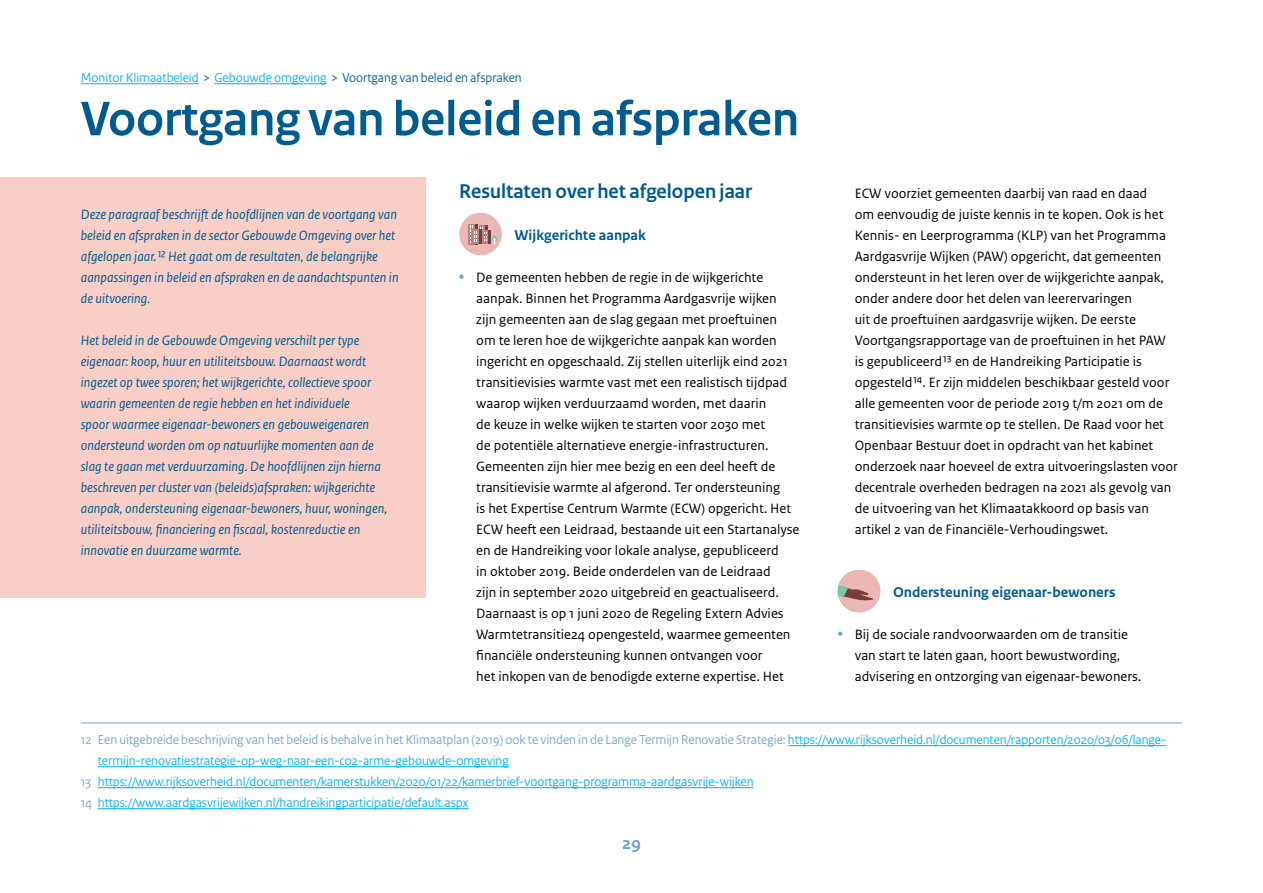
<style>
.page{position:relative;width:1263px;height:893px;background:#fff}
.page>*{position:absolute;margin:0;border:0;box-sizing:border-box;transform-origin:0 0}
.t1{font:700 51px "Rijksoverheid Sans Heading";color:#005b8e}
.t2{font:700 21px "Rijksoverheid Sans Heading";color:#005b8e}
.t3{font:700 18px "Rijksoverheid Sans Text";color:#70a3ce}
.t4{font:700 15px "Rijksoverheid Sans Text";color:#005b8e}
.t5{font:14.25px/21px "Rijksoverheid Sans Text";color:#000}
.t6{font:italic 14.25px/21px "Rijksoverheid Sans Text";color:#005b8e}
.t7{font:13.5px "Rijksoverheid Sans Heading";color:#00aeef}
.t8{font:13.5px "Rijksoverheid Sans Heading";color:#70a3ce}
.s1{color:#005b8e}
.s2{font-weight:700;font-size:18px;color:#70a3ce}
.s3{color:#00aeef}
.s4{color:#70a3ce}
</style>
<div class="page">
<div style="left:0;top:177px;width:425px;height:420px;background:#f8cec7"></div>
<hr style="left:81px;top:83px;width:118px;height:1px;background:#00aeef">
<hr style="left:214px;top:83px;width:113px;height:1px;background:#00aeef">
<div style="left:459px;top:213px;width:43px;height:42px;background:#ebb7b4;border-radius:21px"></div>
<hr style="left:484px;top:225px;width:3px;height:19px;background:#783f3b">
<div style="left:479px;top:225px;width:5px;height:19px;background:#c1817e"></div>
<hr style="left:475px;top:224px;width:3px;height:20px;background:#783f3b">
<div style="left:468px;top:224px;width:7px;height:20px;background:#c1817e"></div>
<svg style="left:470px;top:226px;width:27px;height:18px"></svg>
<div style="left:838px;top:570px;width:42px;height:42px;background:#ebb7b4;border-radius:21px"></div>
<svg style="left:838px;top:584px;width:35px;height:17px"></svg>
<hr style="left:788px;top:745px;width:378px;height:1px;background:#00aeef">
<hr style="left:98px;top:766px;width:411px;height:1px;background:#00aeef">
<hr style="left:98px;top:787px;width:656px;height:1px;background:#00aeef">
<hr style="left:98px;top:808px;width:371px;height:1px;background:#00aeef">
<hr style="left:81px;top:723px;width:1101px;height:1px;background:#70a3ce">
<p class="t7" style="left:81px;top:70px;width:442px">Monitor Klimaatbeleid <span class="s1">&gt;</span> Gebouwde omgeving <span class="s1">&gt; Voortgang van beleid en afspraken</span></p>
<h1 class="t1" style="left:81px;top:90px;width:720px">Voortgang van beleid en afspraken</h1>
<p class="t6" style="left:81px;top:204px;width:319px">Deze paragraaf beschrijft de hoofdlijnen van de voortgang van beleid en afspraken in de sector Gebouwde Omgeving over het afgelopen jaar.¹² Het gaat om de resultaten, de belangrijke aanpassingen in beleid en afspraken en de aandachtspunten in de uitvoering.</p>
<p class="t6" style="left:81px;top:330px;width:308px">Het beleid in de Gebouwde Omgeving verschilt per type eigenaar: koop, huur en utiliteitsbouw. Daarnaast wordt ingezet op twee sporen; het wijkgerichte, collectieve spoor waarin gemeenten de regie hebben en het individuele<br>spoor waarmee eigenaar-bewoners en gebouweigenaren ondersteund worden om op natuurlijke momenten aan de slag te gaan met verduurzaming. De hoofdlijnen zijn hierna beschreven per cluster van (beleids)afspraken: wijkgerichte aanpak, ondersteuning eigenaar-bewoners, huur, woningen, utiliteitsbouw, financiering en fiscaal, kostenreductie en innovatie en duurzame warmte.</p>
<h2 class="t2" style="left:459px;top:180px;width:294px">Resultaten over het afgelopen jaar</h2>
<p class="t4" style="left:514px;top:227px;width:133px">Wijkgerichte aanpak</p>
<p class="t5" style="left:476px;top:267px;width:325px;text-indent:-17px"><span class="s2">•</span> De gemeenten hebben de regie in de wijkgerichte aanpak. Binnen het Programma Aardgasvrije wijken zijn gemeenten aan de slag gegaan met proeftuinen om te leren hoe de wijkgerichte aanpak kan worden ingericht en opgeschaald. Zij stellen uiterlijk eind 2021 transitievisies warmte vast met een realistisch tijdpad waarop wijken verduurzaamd worden, met daarin<br>de keuze in welke wijken te starten voor 2030 met<br>de potentiële alternatieve energie-infrastructuren.<br>Gemeenten zijn hier mee bezig en een deel heeft de transitievisie warmte al afgerond. Ter ondersteuning<br>is het Expertise Centrum Warmte (ECW) opgericht. Het ECW heeft een Leidraad, bestaande uit een Startanalyse en de Handreiking voor lokale analyse, gepubliceerd<br>in oktober 2019. Beide onderdelen van de Leidraad<br>zijn in september 2020 uitgebreid en geactualiseerd.<br>Daarnaast is op 1 juni 2020 de Regeling Extern Advies Warmtetransitie24 opengesteld, waarmee gemeenten financiële ondersteuning kunnen ontvangen voor<br>het inkopen van de benodigde externe expertise. Het</p>
<p class="t5" style="left:855px;top:183px;width:325px">ECW voorziet gemeenten daarbij van raad en daad<br>om eenvoudig de juiste kennis in te kopen. Ook is het Kennis- en Leerprogramma (KLP) van het Programma Aardgasvrije Wijken (PAW) opgericht, dat gemeenten ondersteunt in het leren over de wijkgerichte aanpak, onder andere door het delen van leerervaringen<br>uit de proeftuinen aardgasvrije wijken. De eerste Voortgangsrapportage van de proeftuinen in het PAW is gepubliceerd¹³ en de Handreiking Participatie is opgesteld¹⁴. Er zijn middelen beschikbaar gesteld voor alle gemeenten voor de periode 2019 t/m 2021 om de transitievisies warmte op te stellen. De Raad voor het Openbaar Bestuur doet in opdracht van het kabinet onderzoek naar hoeveel de extra uitvoeringslasten voor decentrale overheden bedragen na 2021 als gevolg van de uitvoering van het Klimaatakkoord op basis van artikel 2 van de Financiële-Verhoudingswet.</p>
<p class="t4" style="left:893px;top:584px;width:224px">Ondersteuning eigenaar-bewoners</p>
<p class="t5" style="left:855px;top:624px;width:288px;text-indent:-17px"><span class="s2">•</span> Bij de sociale randvoorwaarden om de transitie van start te laten gaan, hoort bewustwording, advisering en ontzorging van eigenaar-bewoners.</p>
<p class="t8" style="left:81px;top:732px;width:1087px">12 Een uitgebreide beschrijving van het beleid is behalve in het Klimaatplan (2019) ook te vinden in de Lange Termijn Renovatie Strategie: <span class="s3">https://www.rijksoverheid.nl/documenten/rapporten/2020/03/06/lange-</span></p>
<p class="t7" style="left:98px;top:753px;width:412px">termijn-renovatiestrategie-op-weg-naar-een-co2-arme-gebouwde-omgeving</p>
<p class="t7" style="left:81px;top:774px;width:674px"><span class="s4">13</span> https://www.rijksoverheid.nl/documenten/kamerstukken/2020/01/22/kamerbrief-voortgang-programma-aardgasvrije-wijken</p>
<p class="t7" style="left:81px;top:795px;width:389px"><span class="s4">14</span> https://www.aardgasvrijewijken.nl/handreikingparticipatie/default.aspx</p>
<p class="t3" style="left:622px;top:833px;width:20px">29</p>
</div>
